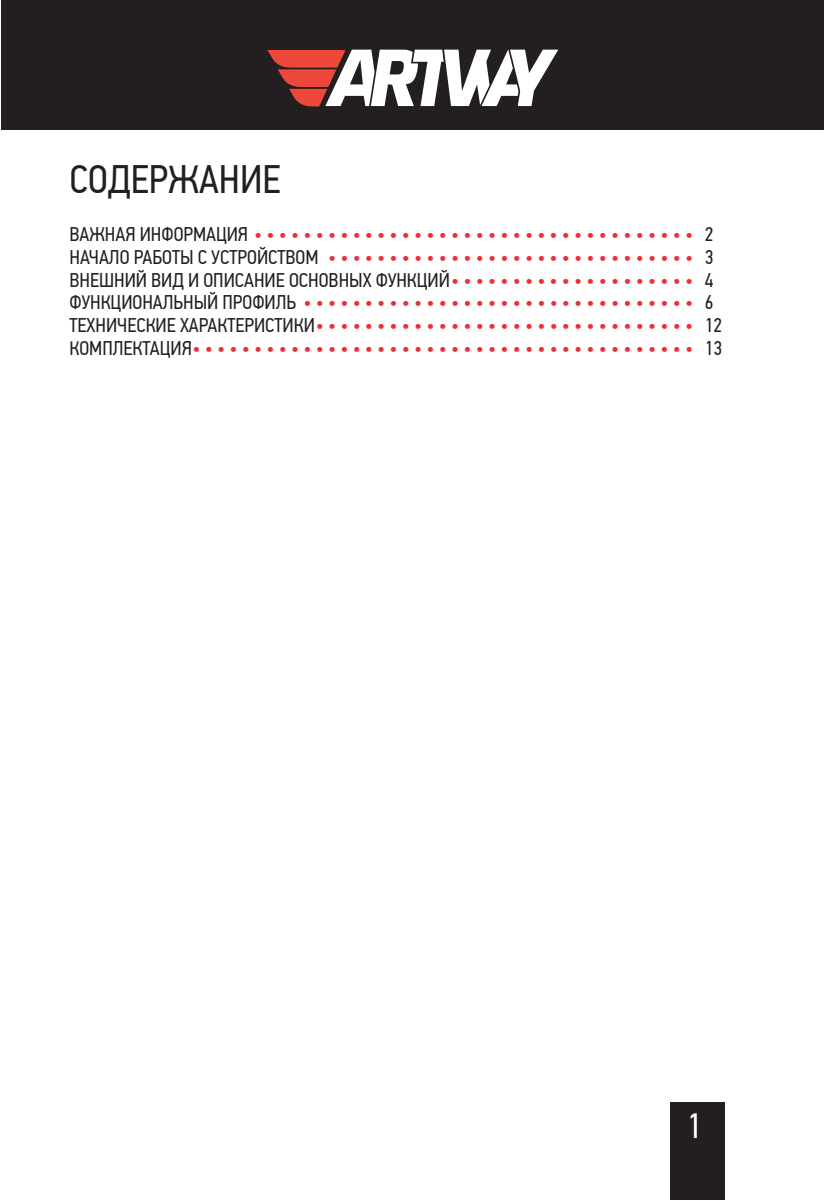
<style>
.page{position:relative;width:824px;height:1201px;background:#fff}
.page>*{position:absolute;margin:0;border:0;box-sizing:border-box;transform-origin:0 0}
.t1{font:39.55px "PF Din Text Cond Pro";color:#231f20}
.t2{font:35px "PF Din Text Cond Pro";color:#fff}
.t3{font:19.95px/22.8px "PF Din Text Cond Pro";color:#ee2e34}
.t4{font:19.95px "PF Din Text Cond Pro";color:#231f20}
.s1{color:#231f20}
</style>
<div class="page">
<div style="left:2px;top:0;width:821px;height:129px;background:#231f20"></div>
<div style="left:670px;top:1101px;width:54px;height:98px;background:#231f20"></div>
<svg style="left:267px;top:50px;width:291px;height:56px"></svg>
<h1 class="t1" style="left:69px;top:155px;width:212px">Содержание</h1>
<p class="t4" style="left:69px;top:222px;width:23px">ВАЖНА</p>
<p class="t3" style="left:69px;top:223px;width:654px;text-indent:56px"><span class="s1">Я ИНФОРМАЦИЯ</span> • • • • • • • • • • • • • • • • • • • • • • • • • • • • • • • • • • • • <span class="s1">2<br>Начало работы с устройством</span> • • • • • • • • • • • • • • • • • • • • • • • • • • • • • • <span class="s1">3<br>Внешний вид и описание основных функций</span> • • • • • • • • • • • • • • • • • • • • <span class="s1">4<br>Функциональный профиль</span> • • • • • • • • • • • • • • • • • • • • • • • • • • • • • • • • <span class="s1">6<br>Технические характеристики</span> • • • • • • • • • • • • • • • • • • • • • • • • • • • • • • • <span class="s1">12<br>Комплектация</span> • • • • • • • • • • • • • • • • • • • • • • • • • • • • • • • • • • • • • • • • • <span class="s1">13</span></p>
<h2 class="t2" style="left:686px;top:1105px;width:17px">1</h2>
</div>
